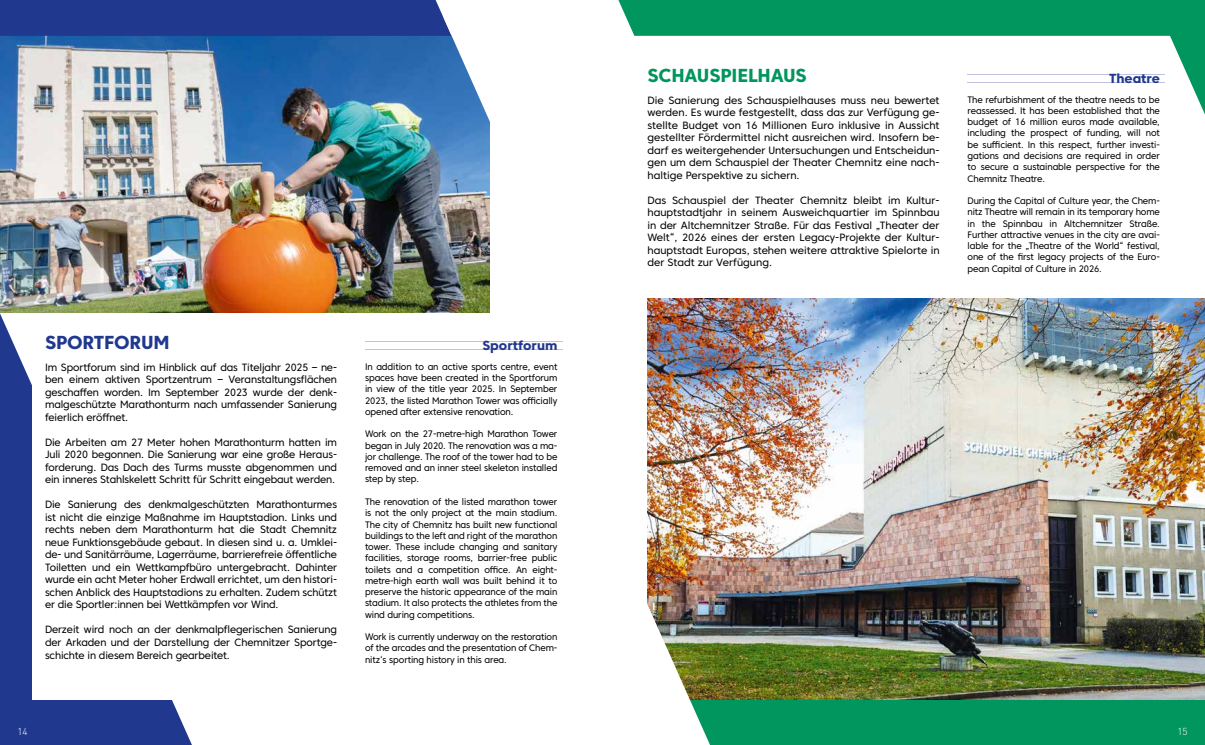
<style>
.page{position:relative;width:1205px;height:745px;background:#fff}
.page>*{position:absolute;margin:0;border:0;box-sizing:border-box;transform-origin:0 0}
.t1{font:800 18.75px "Core Sans C 75";letter-spacing:-.01em;color:#00965e}
.t2{font:800 18.75px "Core Sans C 75";letter-spacing:-.01em;color:#20388e}
.t3{font:800 13.12px "Core Sans C 75";color:#20388e}
.t4{font:10.5px/12.5px "Core Sans C 45";letter-spacing:-.01em;color:#000;text-align:justify;scale:.96 1}
.t5{font:10.5px/12.5px "Core Sans C 45";letter-spacing:-.01em;color:#000;text-align:justify}
.t6{font:300 10px "DIN Pro";color:#fff}
.t7{font:9.38px/11.2px "Core Sans C 45";letter-spacing:-.01em;color:#000;text-align:justify;scale:.94 1}
</style>
<div class="page">
<img style="left:0;top:167px;width:490px;height:145px">
<svg style="left:0;top:313px;width:192px;height:431px;background:#344a98"></svg>
<div style="left:32px;top:314px;width:546px;height:385px;background:#fff"></div>
<img style="left:0;top:0;width:490px;height:167px">
<div style="left:602px;top:631px;width:603px;height:113px;background:#00965e"></div>
<img style="left:647px;top:298px;width:558px;height:401px">
<img style="left:602px;top:585px;width:108px;height:159px">
<svg style="left:618px;top:0;width:587px;height:114px"></svg>
<hr style="left:365px;top:341px;width:198px;height:1px;background:#c1c0e1">
<hr style="left:365px;top:349px;width:198px;height:1px;background:#c1c0e1">
<hr style="left:967px;top:75px;width:198px;height:1px;background:#c1c0e1">
<hr style="left:967px;top:83px;width:198px;height:1px;background:#c1c0e1">
<h1 class="t2" style="left:45px;top:330px;width:126px">SPORTFORUM</h1>
<p class="t4" style="left:45px;top:360px;width:306px">Im Sportforum sind im Hinblick auf das Titeljahr 2025 – ne&shy;ben einem aktiven Sportzentrum – Veranstaltungsflächen geschaffen worden. Im September 2023 wurde der denk&shy;malgeschützte Marathonturm nach umfassender Sanierung feierlich eröffnet.</p>
<p class="t4" style="left:45px;top:435px;width:306px">Die Arbeiten am 27 Meter hohen Marathonturm hatten im Juli 2020 begonnen. Die Sanierung war eine große Heraus&shy;forderung. Das Dach des Turms musste abgenommen und ein inneres Stahlskelett Schritt für Schritt eingebaut werden.</p>
<p class="t4" style="left:45px;top:498px;width:306px">Die Sanierung des denkmalgeschützten Marathonturmes ist nicht die einzige Maßnahme im Hauptstadion. Links und rechts neben dem Marathonturm hat die Stadt Chemnitz neue Funktionsgebäude gebaut. In diesen sind u. a. Umklei&shy;de- und Sanitärräume, Lagerräume, barrierefreie öffentliche Toiletten und ein Wettkampfbüro untergebracht. Dahinter wurde ein acht Meter hoher Erdwall errichtet, um den histori&shy;schen Anblick des Hauptstadions zu erhalten. Zudem schützt er die Sportler:innen bei Wettkämpfen vor Wind.</p>
<p class="t4" style="left:45px;top:623px;width:306px">Derzeit wird noch an der denkmalpflegerischen Sanierung der Arkaden und der Darstellung der Chemnitzer Sportge&shy;schichte in diesem Bereich gearbeitet.</p>
<p class="t6" style="left:17px;top:724px;width:12px">14</p>
<h2 class="t3" style="left:482px;top:337px;width:77px">Sportforum</h2>
<p class="t7" style="left:365px;top:360px;width:206px">In addition to an active sports centre, event spaces have been created in the Sportforum in view of the title year 2025. In September 2023, the listed Marathon Tower was officially opened after extensive renovation.</p>
<p class="t7" style="left:365px;top:428px;width:206px">Work on the 27-metre-high Marathon Tower began in July 2020. The renovation was a ma&shy;jor challenge. The roof of the tower had to be removed and an inner steel skeleton installed step by step.</p>
<p class="t7" style="left:365px;top:495px;width:206px">The renovation of the listed marathon tower is not the only project at the main stadium.<br>The city of Chemnitz has built new functional buildings to the left and right of the marathon tower. These include changing and sanitary facilities, storage rooms, barrier-free public toilets and a competition office. An eight&shy;metre-high earth wall was built behind it to preserve the historic appearance of the main stadium. It also protects the athletes from the wind during competitions.</p>
<p class="t7" style="left:365px;top:630px;width:206px">Work is currently underway on the restoration of the arcades and the presentation of Chem&shy;nitz‘s sporting history in this area.</p>
<h1 class="t1" style="left:647px;top:63px;width:161px">SCHAUSPIELHAUS</h1>
<p class="t5" style="left:647px;top:93px;width:294px">Die Sanierung des Schauspielhauses muss neu bewertet werden. Es wurde festgestellt, dass das zur Verfügung ge&shy;stellte Budget von 16 Millionen Euro inklusive in Aussicht gestellter Fördermittel nicht ausreichen wird. Insofern be&shy;darf es weitergehender Untersuchungen und Entscheidun&shy;gen um dem Schauspiel der Theater Chemnitz eine nach&shy;haltige Perspektive zu sichern.</p>
<p class="t5" style="left:647px;top:193px;width:294px">Das Schauspiel der Theater Chemnitz bleibt im Kultur&shy;hauptstadtjahr in seinem Ausweichquartier im Spinnbau in der Altchemnitzer Straße. Für das Festival „Theater der Welt“, 2026 eines der ersten Legacy-Projekte der Kultur&shy;hauptstadt Europas, stehen weitere attraktive Spielorte in der Stadt zur Verfügung.</p>
<h2 class="t3" style="left:1109px;top:70px;width:52px">Theatre</h2>
<p class="t7" style="left:967px;top:94px;width:206px">The refurbishment of the theatre needs to be reassessed. It has been established that the budget of 16 million euros made available, including the prospect of funding, will not be sufficient. In this respect, further investi&shy;gations and decisions are required in order to secure a sustainable perspective for the Chemnitz Theatre.</p>
<p class="t7" style="left:967px;top:195px;width:206px">During the Capital of Culture year, the Chem&shy;nitz Theatre will remain in its temporary home in the Spinnbau in Altchemnitzer Straße.<br>Further attractive venues in the city are avai&shy;lable for the „Theatre of the World“ festival, one of the first legacy projects of the Euro&shy;pean Capital of Culture in 2026.</p>
<p class="t6" style="left:1177px;top:724px;width:12px">15</p>
</div>
